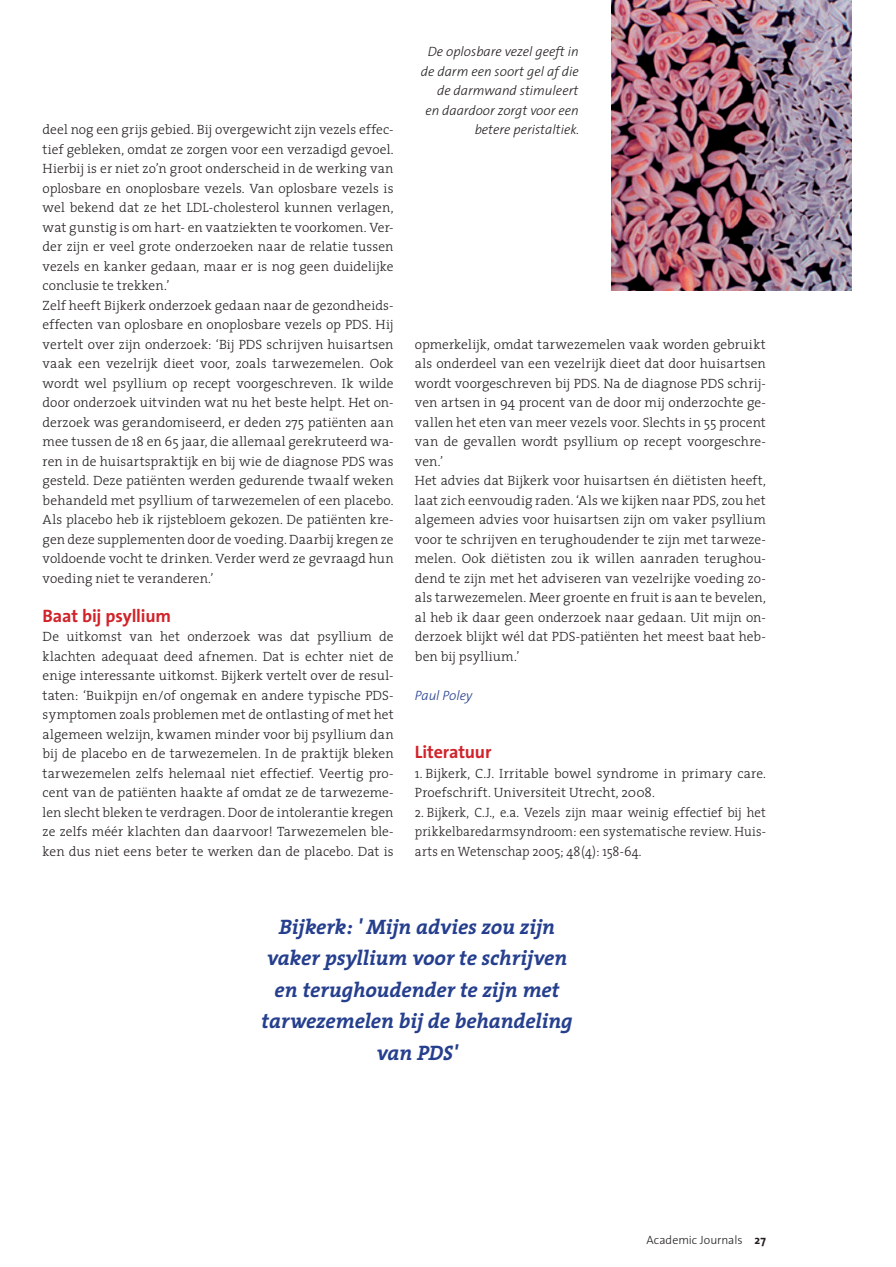
<style>
.page{position:relative;width:896px;height:1267px;background:#fff}
.page>*{position:absolute;margin:0;border:0;box-sizing:border-box;transform-origin:0 0}
.t1{font:italic 700 21px/31.5px "The Serif";letter-spacing:-.01em;color:#253f8e;text-align:center}
.t2{font:700 18px "The Sans";letter-spacing:-.01em;color:#d1232a}
.t3{font:300 13.5px/19.5px "The Serif";letter-spacing:.005em;color:#231f20}
.t4{font:300 13.5px/19.5px "The Serif";letter-spacing:.005em;color:#231f20;text-align:justify;scale:.95 1}
.t5{font:italic 300 13.5px/19.5px "The Sans";color:#231f20;text-align:right}
.t6{font:italic 300 13.5px "The Sans";letter-spacing:-.005em;color:#253f8e}
.t7{font:300 12px "The Sans";color:#231f20}
.s1{font-weight:700}
</style>
<div class="page">
<img style="left:612px;top:0;width:238px;height:290px">
<p class="t3" style="left:43px;top:119px;width:352px">deel nog een grijs gebied. Bij overgewicht zijn vezels effec&shy;tief gebleken, omdat ze zorgen voor een verzadigd gevoel.<br>Hierbij is er niet zo’n groot onderscheid in de werking van oplosbare en onoplosbare vezels. Van oplosbare vezels is wel bekend dat ze het LDL-cholesterol kunnen verlagen, wat gunstig is om hart- en vaatziekten te voorkomen. Ver&shy;der zijn er veel grote onderzoeken naar de relatie tussen vezels en kanker gedaan, maar er is nog geen duidelijke conclusie te trekken.’<br>Zelf heeft Bijkerk onderzoek gedaan naar de gezondheids&shy;effecten van oplosbare en onoplosbare vezels op PDS. Hij vertelt over zijn onderzoek: ‘Bij PDS schrijven huisartsen vaak een vezelrijk dieet voor, zoals tarwezemelen. Ook wordt wel psyllium op recept voorgeschreven. Ik wilde door onderzoek uitvinden wat nu het beste helpt. Het on&shy;derzoek was gerandomiseerd, er deden 275 patiënten aan mee tussen de 18 en 65 jaar, die allemaal gerekruteerd wa&shy;ren in de huisartspraktijk en bij wie de diagnose PDS was gesteld. Deze patiënten werden gedurende twaalf weken behandeld met psyllium of tarwezemelen of een placebo.<br>Als placebo heb ik rijstebloem gekozen. De patiënten kre&shy;gen deze supplementen door de voeding. Daarbij kregen ze voldoende vocht te drinken. Verder werd ze gevraagd hun voeding niet te veranderen.’</p>
<h2 class="t2" style="left:43px;top:600px;width:130px">Baat bij psyllium</h2>
<p class="t3" style="left:43px;top:626px;width:352px;text-align:justify">De uitkomst van het onderzoek was dat psyllium de klachten adequaat deed afnemen. Dat is echter niet de enige interessante uitkomst. Bijkerk vertelt over de resul&shy;taten: ‘Buikpijn en/of ongemak en andere typische PDS&shy;symptomen zoals problemen met de ontlasting of met het algemeen welzijn, kwamen minder voor bij psyllium dan bij de placebo en de tarwezemelen. In de praktijk bleken tarwezemelen zelfs helemaal niet effectief. Veertig pro&shy;cent van de patiënten haakte af omdat ze de tarwezeme&shy;len slecht bleken te verdragen. Door de intolerantie kregen ze zelfs méér klachten dan daarvoor! Tarwezemelen ble&shy;ken dus niet eens beter te werken dan de placebo. Dat is</p>
<p class="t5" style="left:421px;top:41px;width:160px">De oplosbare vezel geeft in de darm een soort gel af die de darmwand stimuleert en daardoor zorgt voor een betere peristaltiek.</p>
<p class="t3" style="left:415px;top:334px;width:352px">opmerkelijk, omdat tarwezemelen vaak worden gebruikt als onderdeel van een vezelrijk dieet dat door huisartsen wordt voorgeschreven bij PDS. Na de diagnose PDS schrij&shy;ven artsen in 94 procent van de door mij onderzochte ge&shy;vallen het eten van meer vezels voor. Slechts in 55 procent van de gevallen wordt psyllium op recept voorgeschre&shy;ven.’<br>Het advies dat Bijkerk voor huisartsen én diëtisten heeft, laat zich eenvoudig raden. ‘Als we kijken naar PDS, zou het algemeen advies voor huisartsen zijn om vaker psyllium voor te schrijven en terughoudender te zijn met tarweze&shy;melen. Ook diëtisten zou ik willen aanraden terughou&shy;dend te zijn met het adviseren van vezelrijke voeding zo&shy;als tarwezemelen. Meer groente en fruit is aan te bevelen, al heb ik daar geen onderzoek naar gedaan. Uit mijn on&shy;derzoek blijkt wél dat PDS-patiënten het meest baat heb&shy;ben bij psyllium.’</p>
<p class="t6" style="left:415px;top:684px;width:59px">Paul Poley</p>
<h2 class="t2" style="left:415px;top:737px;width:78px">Literatuur</h2>
<p class="t3" style="left:415px;top:763px;width:352px">1. Bijkerk, C.J. Irritable bowel syndrome in primary care.<br>Proefschrift. Universiteit Utrecht, 2008.</p>
<p class="t4" style="left:415px;top:802px;width:371px">2. Bijkerk, C.J., e.a. Vezels zijn maar weinig effectief bij het prikkelbaredarmsyndroom: een systematische review. Huis&shy;arts en Wetenschap 2005; 48(4): 158-64.</p>
<h1 class="t1" style="left:261px;top:910px;width:313px">Bijkerk: ' Mijn advies zou zijn vaker psyllium voor te schrijven en terughoudender te zijn met tarwezemelen bij de behandeling van PDS'</h1>
<p class="t7" style="left:646px;top:1230px;width:121px">Academic Journals <span class="s1">27</span></p>
</div>
